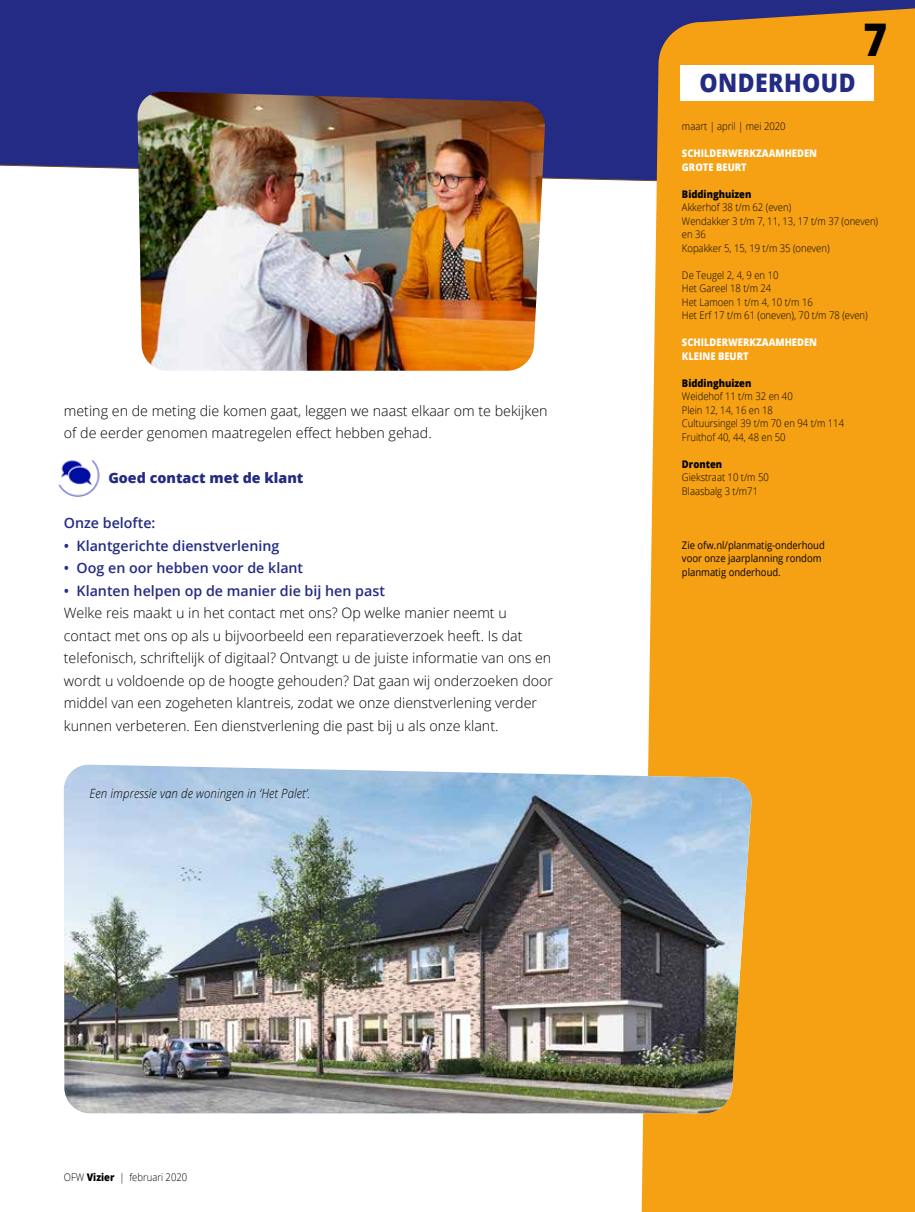
<style>
.page{position:relative;width:915px;height:1212px;background:#fff}
.page>*{position:absolute;margin:0;border:0;box-sizing:border-box;transform-origin:0 0}
.t1{font:800 45px "Open Sans";color:#000;scale:.9 1}
.t2{font:800 25.5px "Open Sans";letter-spacing:.02em;color:#232b84;scale:.9 1}
.t3{font:300 14.25px/22.5px "Open Sans";color:#000}
.t4{font:600 14.25px "Open Sans";color:#232b84}
.t5{font:800 14.25px "Open Sans";color:#232b84}
.t6{font:italic 300 12.75px "Open Sans";letter-spacing:.01em;color:#000;scale:.9 1}
.t7{font:300 10.5px/13.5px "Open Sans";color:#000;scale:.9 1}
.t8{font:10.5px/13.5px "Open Sans";color:#000;scale:.9 1}
.t9{font:800 10.5px/13.5px "Open Sans";color:#fff;scale:.9 1}
.t10{font:800 10.5px "Open Sans";color:#000;scale:.9 1}
.s1{font-weight:800}
</style>
<div class="page">
<div style="left:0;top:0;width:641px;height:181px;background:#232b84"></div>
<div style="left:641px;top:0;width:273px;height:1212px;background:#f5a113"></div>
<div style="left:680px;top:65px;width:193px;height:36px;background:#fff"></div>
<img style="left:137px;top:92px;width:408px;height:279px">
<img style="left:64px;top:765px;width:688px;height:348px">
<img style="left:58px;top:460px;width:42px;height:37px">
<p class="t3" style="left:64px;top:399px;width:485px">meting en de meting die komen gaat, leggen we naast elkaar om te bekijken of de eerder genomen maatregelen effect hebben gehad.</p>
<p class="t5" style="left:108px;top:467px;width:196px">Goed contact met de klant</p>
<p class="t4" style="left:64px;top:513px;width:93px">Onze belofte:</p>
<p class="t4" style="left:64px;top:536px;width:217px">• Klantgerichte dienstverlening</p>
<p class="t4" style="left:64px;top:558px;width:241px">• Oog en oor hebben voor de klant</p>
<p class="t4" style="left:64px;top:581px;width:322px">• Klanten helpen op de manier die bij hen past</p>
<p class="t3" style="left:64px;top:601px;width:490px">Welke reis maakt u in het contact met ons? Op welke manier neemt u contact met ons op als u bijvoorbeeld een reparatieverzoek heeft. Is dat telefonisch, schriftelijk of digitaal? Ontvangt u de juiste informatie van ons en wordt u voldoende op de hoogte gehouden? Dat gaan wij onderzoeken door middel van een zogeheten klantreis, zodat we onze dienstverlening verder kunnen verbeteren. Een dienstverlening die past bij u als onze klant.</p>
<p class="t6" style="left:89px;top:785px;width:247px">Een impressie van de woningen in ‘Het Palet’.</p>
<h2 class="t2" style="left:699px;top:64px;width:175px">ONDERHOUD</h2>
<h1 class="t1" style="left:863px;top:5px;width:28px">7</h1>
<p class="t7" style="left:681px;top:119px;width:117px">maart | april | mei 2020</p>
<p class="t9" style="left:681px;top:146px;width:152px">SCHILDERWERKZAAMHEDEN<br>GROTE BEURT</p>
<p class="t10" style="left:681px;top:186px;width:79px">Biddinghuizen</p>
<p class="t7" style="left:681px;top:200px;width:219px">Akkerhof 38 t/m 62 (even)<br>Wendakker 3 t/m 7, 11, 13, 17 t/m 37 (oneven) en 36<br>Kopakker 5, 15, 19 t/m 35 (oneven)</p>
<p class="t7" style="left:681px;top:268px;width:208px">De Teugel 2, 4, 9 en 10<br>Het Gareel 18 t/m 24<br>Het Lamoen 1 t/m 4, 10 t/m 16<br>Het Erf 17 t/m 61 (oneven), 70 t/m 78 (even)</p>
<p class="t9" style="left:681px;top:335px;width:152px">SCHILDERWERKZAAMHEDEN<br>KLEINE BEURT</p>
<p class="t10" style="left:681px;top:375px;width:79px">Biddinghuizen</p>
<p class="t7" style="left:681px;top:389px;width:181px">Weidehof 11 t/m 32 en 40<br>Plein 12, 14, 16 en 18<br>Cultuursingel 39 t/m 70 en 94 t/m 114<br>Fruithof 40, 44, 48 en 50</p>
<p class="t10" style="left:681px;top:456px;width:46px">Dronten</p>
<p class="t7" style="left:681px;top:470px;width:98px">Giekstraat 10 t/m 50<br>Blaasbalg 3 t/m71</p>
<p class="t8" style="left:681px;top:538px;width:160px">Zie ofw.nl/planmatig-onderhoud voor onze jaarplanning rondom planmatig onderhoud.</p>
<p class="t7" style="left:64px;top:1170px;width:139px">OFW <span class="s1">Vizier</span> | februari 2020</p>
</div>
